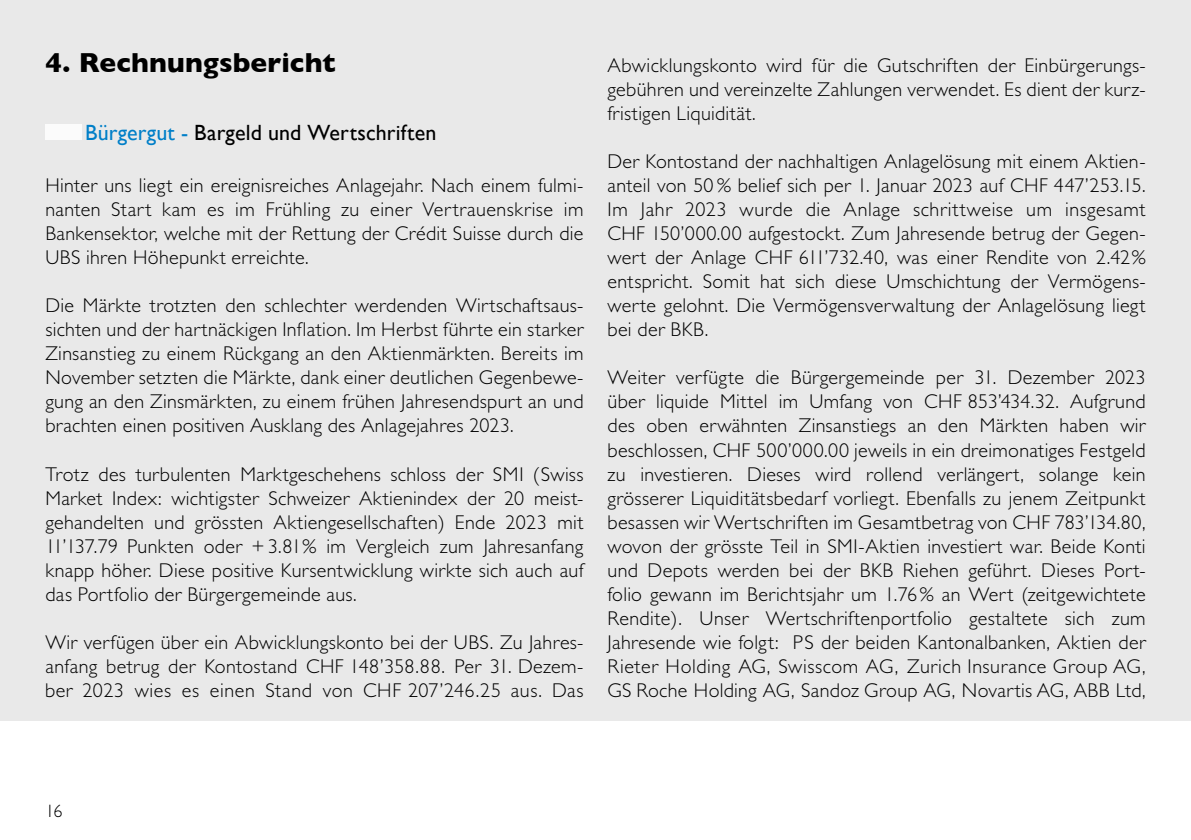
<style>
.page{position:relative;width:1191px;height:840px;background:#fff}
.page>*{position:absolute;margin:0;border:0;box-sizing:border-box;transform-origin:0 0}
.t1{font:700 28px "Gill Sans";letter-spacing:.005em;color:#000}
.t2{font:22px "Gill Sans";letter-spacing:.005em;color:#000}
.t3{font:300 20px/24px "Gill Sans";letter-spacing:.015em;color:#000;text-align:justify}
.t4{font:300 18px "Gill Sans";color:#000}
.s1{color:#007fc8}
</style>
<div class="page">
<div style="left:0;top:0;width:1191px;height:720px;background:#e9e9e9"></div>
<div style="left:45px;top:125px;width:37px;height:15px;background:#fff"></div>
<h1 class="t1" style="left:45px;top:40px;width:292px">4. Rechnungsbericht</h1>
<p class="t2" style="left:85px;top:120px;width:353px"><span class="s1">Bürgergut -</span> Bargeld und Wertschriften</p>
<p class="t3" style="left:45px;top:174px;width:539px">Hinter uns liegt ein ereignisreiches Anlagejahr. Nach einem fulmi&shy;nanten Start kam es im Frühling zu einer Vertrauenskrise im Bankensektor, welche mit der Rettung der Crédit Suisse durch die UBS ihren Höhepunkt erreichte.</p>
<p class="t3" style="left:45px;top:294px;width:539px">Die Märkte trotzten den schlechter werdenden Wirtschaftsaus&shy;sichten und der hartnäckigen Inflation. Im Herbst führte ein starker Zinsanstieg zu einem Rückgang an den Aktienmärkten. Bereits im November setzten die Märkte, dank einer deutlichen Gegenbewe&shy;gung an den Zinsmärkten, zu einem frühen Jahresendspurt an und brachten einen positiven Ausklang des Anlagejahres 2023.</p>
<p class="t3" style="left:45px;top:462px;width:539px">Trotz des turbulenten Marktgeschehens schloss der SMI (Swiss Market Index: wichtigster Schweizer Aktienindex der 20 meist&shy;gehandelten und grössten Aktiengesellschaften) Ende 2023 mit 11’137.79 Punkten oder +3.81% im Vergleich zum Jahresanfang knapp höher. Diese positive Kursentwicklung wirkte sich auch auf das Portfolio der Bürgergemeinde aus.</p>
<p class="t3" style="left:45px;top:630px;width:539px">Wir verfügen über ein Abwicklungskonto bei der UBS. Zu Jahres&shy;anfang betrug der Kontostand CHF 148’358.88. Per 31. Dezem&shy;ber 2023 wies es einen Stand von CHF 207’246.25 aus. Das</p>
<p class="t3" style="left:607px;top:54px;width:539px">Abwicklungskonto wird für die Gutschriften der Einbürgerungs&shy;gebühren und vereinzelte Zahlungen verwendet. Es dient der kurz&shy;fristigen Liquidität.</p>
<p class="t3" style="left:607px;top:150px;width:539px">Der Kontostand der nachhaltigen Anlagelösung mit einem Aktien&shy;anteil von 50 % belief sich per 1. Januar 2023 auf CHF 447’253.15.<br>Im Jahr 2023 wurde die Anlage schrittweise um insgesamt CHF 150’000.00 aufgestockt. Zum Jahresende betrug der Gegen&shy;wert der Anlage CHF 611’732.40, was einer Rendite von 2.42% entspricht. Somit hat sich diese Umschichtung der Vermögens&shy;werte gelohnt. Die Vermögensverwaltung der Anlagelösung liegt bei der BKB.</p>
<p class="t3" style="left:607px;top:366px;width:540px">Weiter verfügte die Bürgergemeinde per 31. Dezember 2023 über liquide Mittel im Umfang von CHF 853’434.32. Aufgrund des oben erwähnten Zinsanstiegs an den Märkten haben wir beschlossen, CHF 500’000.00 jeweils in ein dreimonatiges Festgeld zu investieren. Dieses wird rollend verlängert, solange kein grösserer Liquiditätsbedarf vorliegt. Ebenfalls zu jenem Zeitpunkt besassen wir Wertschriften im Gesamtbetrag von CHF 783’134.80, wovon der grösste Teil in SMI-Aktien investiert war. Beide Konti und Depots werden bei der BKB Riehen geführt. Dieses Port&shy;folio gewann im Berichtsjahr um 1.76% an Wert (zeitgewichtete Rendite). Unser Wertschriftenportfolio gestaltete sich zum Jahresende wie folgt: PS der beiden Kantonalbanken, Aktien der Rieter Holding AG, Swisscom AG, Zurich Insurance Group AG, GS Roche Holding AG, Sandoz Group AG, Novartis AG, ABB Ltd,</p>
<p class="t4" style="left:45px;top:800px;width:19px">16</p>
</div>
